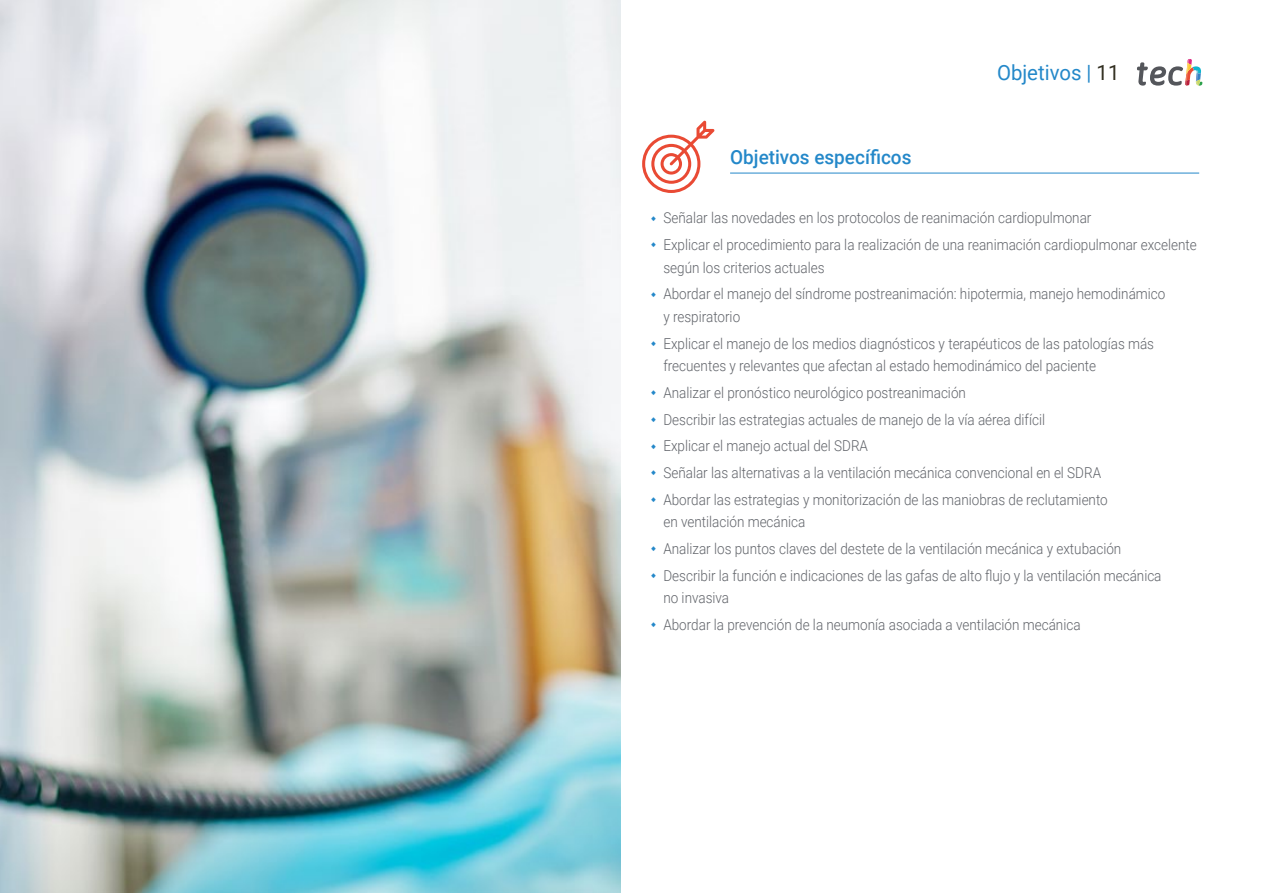
<style>
.page{position:relative;width:1263px;height:893px;background:#fff}
.page>*{position:absolute;margin:0;border:0;box-sizing:border-box;transform-origin:0 0}
.t1{font:21px "Roboto";color:#2488c9}
.t2{font:500 19.5px "Roboto";color:#2488c9}
.t3{font:300 15px/26.7px "Roboto";color:#61646a;scale:.9 1}
.s1{color:#312e20}
</style>
<div class="page">
<hr style="left:730px;top:173px;width:469px;height:1px;background:#2488c9">
<svg style="left:642px;top:121px;width:72px;height:72px"></svg>
<img style="left:0;top:0;width:621px;height:893px">
<svg style="left:1137px;top:59px;width:65px;height:27px"></svg>
<h2 class="t2" style="left:730px;top:144px;width:183px">Objetivos específicos</h2>
<h1 class="t1" style="left:997px;top:57px;width:124px">Objetivos | <span class="s1">11</span></h1>
<p class="t3" style="left:663px;top:204px;width:594px">Señalar las novedades en los protocolos de reanimación cardiopulmonar<br>Explicar el procedimiento para la realización de una reanimación cardiopulmonar excelente</p>
<p class="t3" style="left:663px;top:253px;width:559px">según los criterios actuales<br>Abordar el manejo del síndrome postreanimación: hipotermia, manejo hemodinámico</p>
<p class="t3" style="left:663px;top:303px;width:547px">y respiratorio<br>Explicar el manejo de los medios diagnósticos y terapéuticos de las patologías más</p>
<p class="t3" style="left:663px;top:352px;width:495px">frecuentes y relevantes que afectan al estado hemodinámico del paciente Analizar el pronóstico neurológico postreanimación<br>Describir las estrategias actuales de manejo de la vía aérea difícil<br>Explicar el manejo actual del SDRA<br>Señalar las alternativas a la ventilación mecánica convencional en el SDRA Abordar las estrategias y monitorización de las maniobras de reclutamiento</p>
<p class="t3" style="left:663px;top:508px;width:555px">en ventilación mecánica<br>Analizar los puntos claves del destete de la ventilación mecánica y extubación<br>Describir la función e indicaciones de las gafas de alto flujo y la ventilación mecánica</p>
<p class="t3" style="left:663px;top:584px;width:465px">no invasiva<br>Abordar la prevención de la neumonía asociada a ventilación mecánica</p>
</div>
